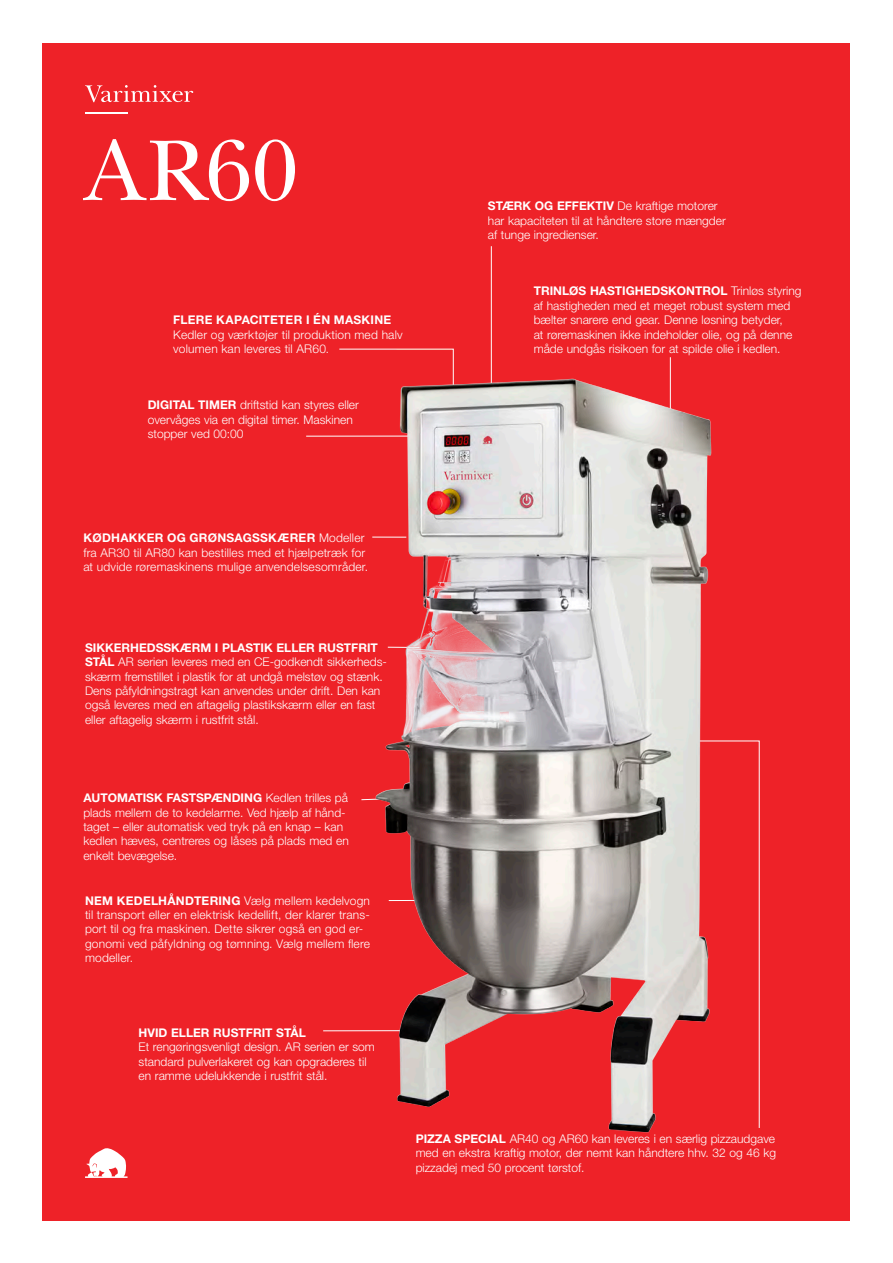
<style>
.page{position:relative;width:893px;height:1263px;background:#fff}
.page>*{position:absolute;margin:0;border:0;box-sizing:border-box;transform-origin:0 0}
.t1{font:90px "New Baskerville ITC Pro";color:#fff}
.t2{font:300 12px/14.4px "Helvetica Neue LT Std";color:#fff}
.t3{font:700 12px "Helvetica Neue LT Std";color:#fff}
.s1{font-weight:700}
.s2{font-size:11.25px}
</style>
<div class="page">
<div style="left:43px;top:43px;width:807px;height:1177px;background:#ee2228"></div>
<svg style="left:85px;top:1148px;width:43px;height:30px"></svg>
<hr style="left:491px;top:246px;width:1px;height:157px;background:#fff">
<hr style="left:306px;top:436px;width:131px;height:1px;background:#fff">
<svg style="left:85px;top:85px;width:108px;height:17px"></svg>
<hr style="left:85px;top:113px;width:43px;height:1px;background:#fff">
<img style="left:315px;top:331px;width:445px;height:802px">
<p class="t1" style="left:85px;top:120px;width:215px">AR60</p>
<p class="t2" style="left:173px;top:313px;width:231px"><span class="s1">FLERE KAPACITETER I ÉN MASKINE<br></span>Kedler og værktøjer til produktion med halv volumen kan leveres til AR60<span class="s2">.</span></p>
<p class="t2" style="left:148px;top:398px;width:213px"><span class="s1">DIGITAL TIMER</span> driftstid kan styres eller overvåges via en digital timer. Maskinen stopper ved 00:00</p>
<p class="t2" style="left:488px;top:198px;width:239px"><span class="s1">STÆRK OG EFFEKTIV</span> De kraftige motorer har kapaciteten til at håndtere store mængder af tunge ingredienser.</p>
<p class="t2" style="left:534px;top:284px;width:269px"><span class="s1">TRINLØS HASTIGHEDSKONTROL</span> Trinløs styring af hastigheden med et meget robust system med bælter snarere end gear. Denne løsning betyder,<br>at røremaskinen ikke indeholder olie, og på denne måde undgås risikoen for at spilde olie i kedlen.</p>
<p class="t2" style="left:83px;top:530px;width:286px"><span class="s1">KØDHAKKER OG GRØNSAGSSKÆRER</span> Modeller fra AR30 til AR80 kan bestilles med et hjælpetræk for at udvide røremaskinens mulige anvendelsesområder.</p>
<p class="t2" style="left:85px;top:640px;width:303px"><span class="s1">SIKKERHEDSSKÆRM I PLASTIK ELLER RUSTFRIT STÅL</span> AR serien leveres med en CE-godkendt sikkerheds&shy;skærm fremstillet i plastik for at undgå melstøv og stænk.<br>Dens påfyldningstragt kan anvendes under drift. Den kan også leveres med en aftagelig plastikskærm eller en fast eller aftagelig skærm i rustfrit stål.</p>
<p class="t2" style="left:83px;top:790px;width:267px"><span class="s1">AUTOMATISK FASTSPÆNDING</span> Kedlen trilles på plads mellem de to kedelarme. Ved hjælp af hånd&shy;taget – eller automatisk ved tryk på en knap – kan kedlen hæves, centreres og låses på plads med en enkelt bevægelse.</p>
<p class="t2" style="left:85px;top:893px;width:287px"><span class="s1">NEM KEDELHÅNDTERING</span> Vælg mellem kedelvogn til transport eller en elektrisk kedellift, der klarer trans&shy;port til og fra maskinen. Dette sikrer også en god er&shy;gonomi ved påfyldning og tømning. Vælg mellem flere modeller.</p>
<p class="t3" style="left:139px;top:1025px;width:169px">HVID ELLER RUSTFRIT STÅL</p>
<p class="t2" style="left:139px;top:1039px;width:238px">Et rengøringsvenligt design. AR serien er som standard pulverlakeret og kan opgraderes til en ramme udelukkende i rustfrit stål.</p>
<p class="t2" style="left:416px;top:1131px;width:362px;text-align:justify"><span class="s1">PIZZA SPECIAL</span> AR40 og AR60 kan leveres i en særlig pizzaudgave med en ekstra kraftig motor, der nemt kan håndtere hhv. 32 og 46 kg pizzadej med 50 procent tørstof.</p>
</div>
